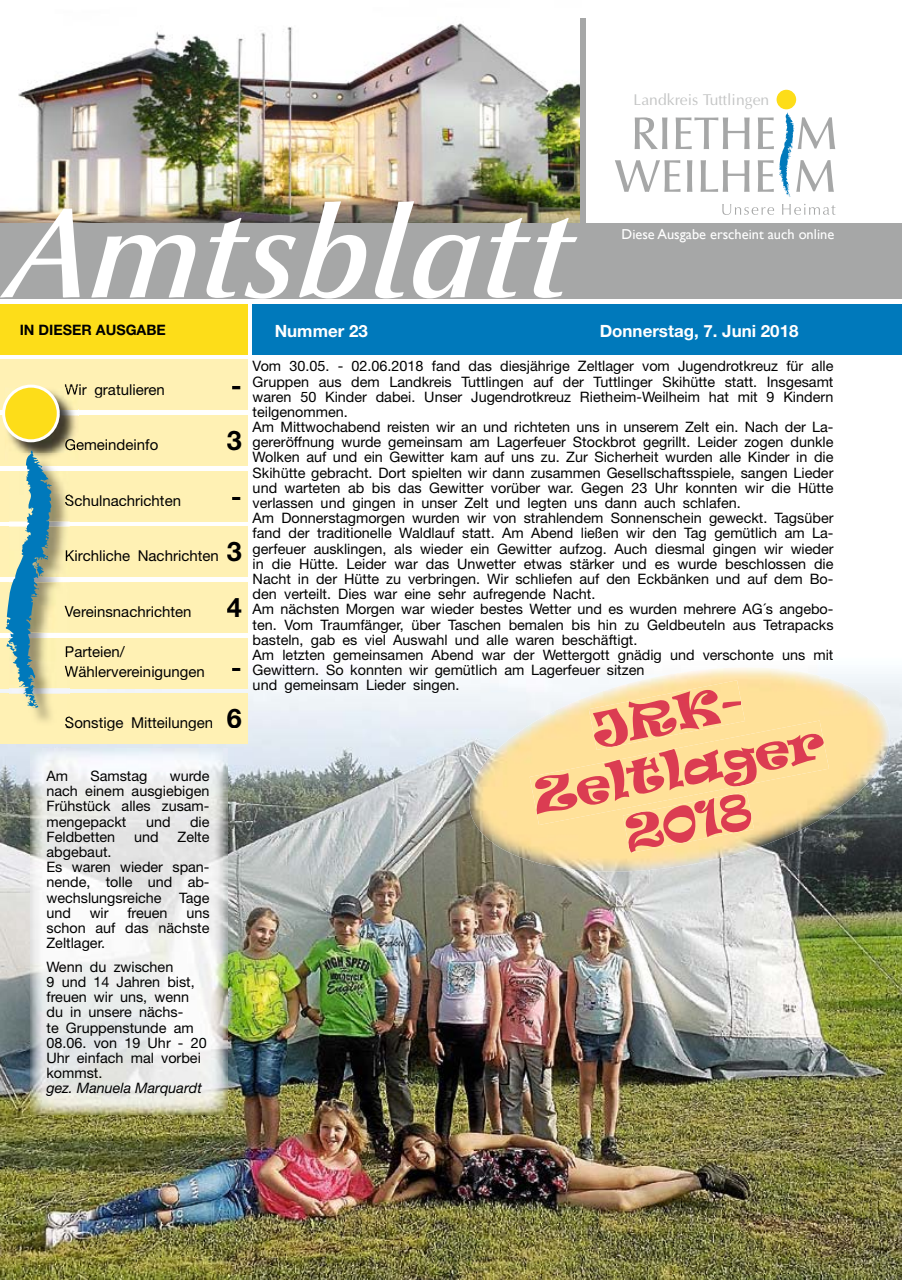
<style>
.page{position:relative;width:902px;height:1280px;background:#fff}
.page>*{position:absolute;margin:0;border:0;box-sizing:border-box;transform-origin:0 0}
.t1{font:700 27px "Helvetica Neue";color:#000}
.t2{font:700 16.95px "Helvetica Neue";color:#fff}
.t3{font:15.75px "Optima";color:#c4c5c5}
.t4{font:15px/19.5px "Helvetica Neue";color:#000}
.t5{font:14.4px/15.1px "Helvetica Neue";color:#000}
.t6{font:14.4px "Gill Sans";color:#fff}
.t7{font:italic 14.4px "Helvetica Neue";color:#000}
.t8{font:700 14.4px "Helvetica Neue";color:#000}
.s1{font-weight:700;font-size:27px}
</style>
<div class="page">
<img style="left:18px;top:23px;width:562px;height:200px">
<svg style="left:615px;top:113px;width:220px;height:102px"></svg>
<div style="left:776px;top:90px;width:20px;height:19px;background:#fddd19;border-radius:50%"></div>
<div style="left:0;top:223px;width:901px;height:76px;background:#a6a7a7"></div>
<div style="left:580px;top:18px;width:6px;height:213px;background:#a6a7a7"></div>
<div style="left:0;top:304px;width:247px;height:50px;background:#fddd19"></div>
<div style="left:0;top:360px;width:247px;height:50px;background:#fff1b4"></div>
<div style="left:0;top:415px;width:247px;height:51px;background:#fff1b4"></div>
<div style="left:0;top:527px;width:247px;height:50px;background:#fff1b4"></div>
<div style="left:0;top:471px;width:247px;height:50px;background:#fff1b4"></div>
<div style="left:0;top:582px;width:247px;height:51px;background:#fff1b4"></div>
<div style="left:253px;top:304px;width:648px;height:50px;background:#0079bb"></div>
<svg style="left:0;top:201px;width:577px;height:98px"></svg>
<img style="left:5px;top:387px;width:73px;height:67px">
<div style="left:2px;top:385px;width:58px;height:57px;background:#fddd19;border:3px solid #fff;border-radius:50%"></div>
<img style="left:0;top:658px;width:901px;height:622px">
<div style="left:0;top:638px;width:247px;height:50px;background:#fff1b4"></div>
<div style="left:0;top:694px;width:247px;height:50px;background:#fff1b4"></div>
<svg style="left:65px;top:387px;width:13px;height:11px"></svg>
<svg style="left:65px;top:439px;width:13px;height:11px"></svg>
<img style="left:33px;top:454px;width:37px;height:268px">
<img style="left:52px;top:527px;width:18px;height:50px">
<img style="left:52px;top:471px;width:18px;height:50px">
<img style="left:52px;top:582px;width:18px;height:51px">
<svg style="left:65px;top:495px;width:5px;height:11px"></svg>
<svg style="left:66px;top:550px;width:4px;height:11px"></svg>
<svg style="left:65px;top:606px;width:5px;height:11px"></svg>
<svg style="left:66px;top:646px;width:4px;height:11px"></svg>
<img style="left:65px;top:666px;width:5px;height:14px">
<svg style="left:65px;top:717px;width:5px;height:10px"></svg>
<svg style="left:5px;top:451px;width:47px;height:257px"></svg>
<img style="left:460px;top:667px;width:438px;height:205px">
<img style="left:588px;top:680px;width:157px;height:40px">
<img style="left:529px;top:720px;width:299px;height:105px">
<img style="left:622px;top:791px;width:131px;height:62px">
<img style="left:31px;top:749px;width:196px;height:365px">
<p class="t3" style="left:633px;top:90px;width:137px">Landkreis Tuttlingen</p>
<p class="t6" style="left:621px;top:226px;width:214px">Diese Ausgabe erscheint auch online</p>
<p class="t8" style="left:20px;top:321px;width:148px">IN DIESER AUSGABE</p>
<p class="t4" style="left:65px;top:379px;width:102px">Wir gratulieren</p>
<h1 class="t1" style="left:231px;top:368px;width:12px">-</h1>
<p class="t4" style="left:65px;top:435px;width:95px">Gemeindeinfo</p>
<h1 class="t1" style="left:227px;top:424px;width:17px">3</h1>
<p class="t4" style="left:65px;top:490px;width:118px">Schulnachrichten</p>
<h1 class="t1" style="left:231px;top:479px;width:12px">-</h1>
<p class="t4" style="left:65px;top:546px;width:179px">Kirchliche Nachrichten <span class="s1">3</span></p>
<p class="t4" style="left:65px;top:601px;width:128px">Vereinsnachrichten</p>
<h1 class="t1" style="left:227px;top:590px;width:17px">4</h1>
<p class="t4" style="left:65px;top:642px;width:179px">Parteien/<br>Wählervereinigungen <span class="s1">-</span></p>
<p class="t4" style="left:65px;top:712px;width:179px">Sonstige Mitteilungen <span class="s1">6</span></p>
<p class="t5" style="left:46px;top:768px;width:23px">Am</p>
<p class="t5" style="left:90px;top:768px;width:59px">Samstag</p>
<p class="t5" style="left:46px;top:768px;width:164px;text-align:justify;text-indent:123px">wurde nach einem ausgiebigen Frühstück alles zusam&shy;mengepackt</p>
<p class="t5" style="left:146px;top:814px;width:26px">und</p>
<p class="t5" style="left:190px;top:814px;width:21px">die</p>
<p class="t5" style="left:46px;top:829px;width:70px">Feldbetten</p>
<p class="t5" style="left:134px;top:829px;width:26px">und</p>
<p class="t5" style="left:177px;top:829px;width:33px">Zelte</p>
<p class="t5" style="left:46px;top:844px;width:164px">abgebaut.<br>Es waren wieder span&shy;nende, tolle und ab&shy;wechslungsreiche Tage und</p>
<p class="t5" style="left:90px;top:905px;width:20px">wir</p>
<p class="t5" style="left:127px;top:905px;width:42px">freuen</p>
<p class="t5" style="left:46px;top:905px;width:164px;text-align:justify;text-indent:140px">uns schon auf das nächste Zeltlager.</p>
<p class="t5" style="left:46px;top:959px;width:162px">Wenn du zwischen<br>9 und 14 Jahren bist, freuen wir uns, wenn du in unsere nächs-<br>te Gruppenstunde am<br>08.06. von 19 Uhr - 20<br>Uhr einfach mal vorbei kommst.</p>
<p class="t7" style="left:46px;top:1079px;width:157px">gez. Manuela Marquardt</p>
<p class="t2" style="left:275px;top:320px;width:95px">Nummer 23</p>
<p class="t2" style="left:599px;top:320px;width:200px">Donnerstag, 7. Juni 2018</p>
<p class="t5" style="left:253px;top:358px;width:582px">Vom 30.05. - 02.06.2018 fand das diesjährige Zeltlager vom Jugendrotkreuz für alle Gruppen aus dem Landkreis Tuttlingen auf der Tuttlinger Skihütte statt. Insgesamt waren 50 Kinder dabei. Unser Jugendrotkreuz Rietheim-Weilheim hat mit 9 Kindern teilgenommen.<br>Am Mittwochabend reisten wir an und richteten uns in unserem Zelt ein. Nach der La&shy;gereröffnung wurde gemeinsam am Lagerfeuer Stockbrot gegrillt. Leider zogen dunkle Wolken auf und ein Gewitter kam auf uns zu. Zur Sicherheit wurden alle Kinder in die Skihütte gebracht. Dort spielten wir dann zusammen Gesellschaftsspiele, sangen Lieder und warteten ab bis das Gewitter vorüber war. Gegen 23 Uhr konnten wir die Hütte verlassen und gingen in unser Zelt und legten uns dann auch schlafen.<br>Am Donnerstagmorgen wurden wir von strahlendem Sonnenschein geweckt. Tagsüber fand der traditionelle Waldlauf statt. Am Abend ließen wir den Tag gemütlich am La&shy;gerfeuer ausklingen, als wieder ein Gewitter aufzog. Auch diesmal gingen wir wieder in die Hütte. Leider war das Unwetter etwas stärker und es wurde beschlossen die Nacht in der Hütte zu verbringen. Wir schliefen auf den Eckbänken und auf dem Bo&shy;den verteilt. Dies war eine sehr aufregende Nacht.<br>Am nächsten Morgen war wieder bestes Wetter und es wurden mehrere AG´s angebo&shy;ten. Vom Traumfänger, über Taschen bemalen bis hin zu Geldbeuteln aus Tetrapacks basteln, gab es viel Auswahl und alle waren beschäftigt.<br>Am letzten gemeinsamen Abend war der Wettergott gnädig und verschonte uns mit Gewittern. So konnten wir gemütlich am Lagerfeuer sitzen<br>und gemeinsam Lieder singen.</p>
</div>
